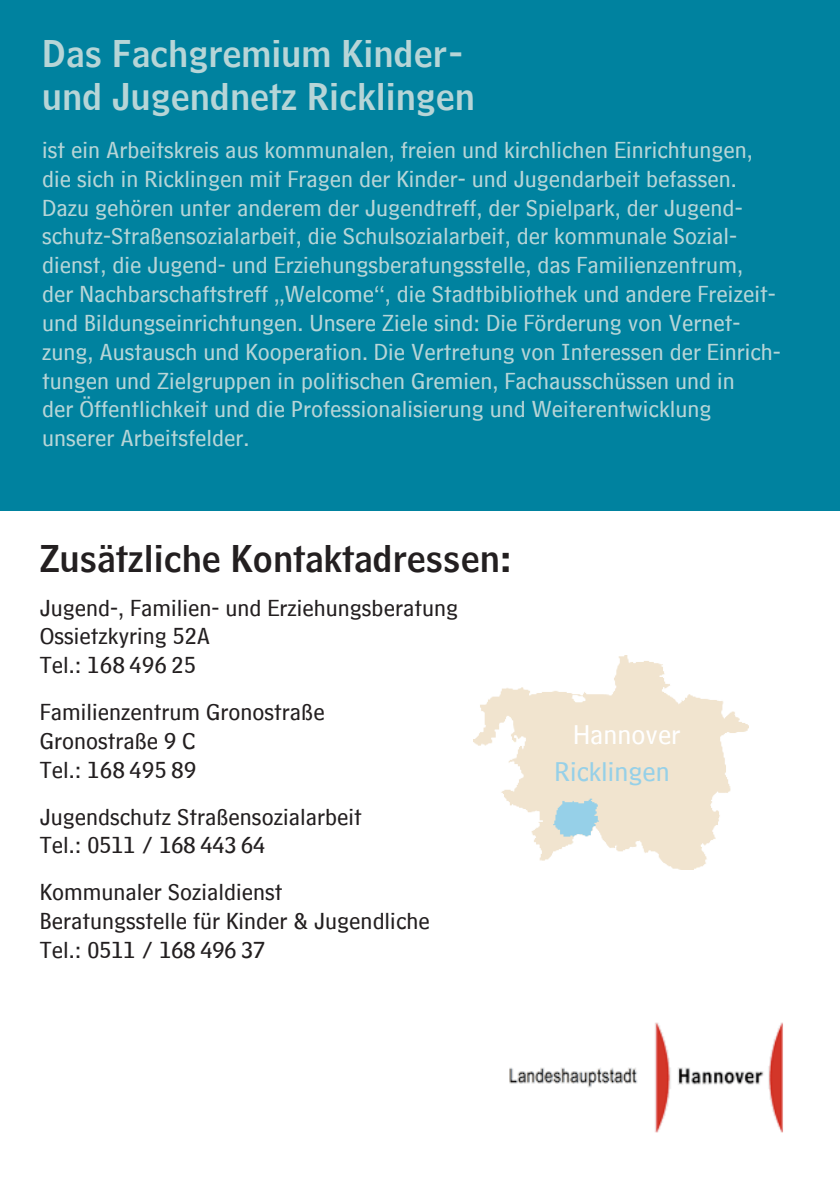
<style>
.page{position:relative;width:840px;height:1191px;background:#fff}
.page>*{position:absolute;margin:0;border:0;box-sizing:border-box;transform-origin:0 0}
.t1{font:36px "HM Headline";color:#b7d5d7}
.t2{font:36px "HM Headline";color:#231f20}
.t3{font:28px "HM Text";color:#96d0e8}
.t4{font:28px "HM Text";color:#fff}
.t5{font:24px/28.8px "HM Text";color:#b7d5d7}
.t6{font:24px "HM Text";color:#231f20}
.t7{font:24px "HM Text";letter-spacing:.025em;color:#231f20}
</style>
<div class="page">
<div style="left:0;top:0;width:839px;height:510px;background:#00829f"></div>
<img style="left:473px;top:655px;width:275px;height:214px">
<img style="left:509px;top:1022px;width:274px;height:111px">
<p class="t1" style="left:42px;top:23px;width:424px">Das Fachgremium Kinder-</p>
<p class="t1" style="left:42px;top:66px;width:434px">und Jugendnetz Ricklingen</p>
<p class="t5" style="left:42px;top:132px;width:711px">ist ein Arbeitskreis aus kommunalen, freien und kirchlichen Einrichtungen, die sich in Ricklingen mit Fragen der Kinder- und Jugendarbeit befassen.<br>Dazu gehören unter anderem der Jugendtreff, der Spielpark, der Jugend&shy;schutz-Straßensozialarbeit, die Schulsozialarbeit, der kommunale Sozial&shy;dienst, die Jugend- und Erziehungsberatungsstelle, das Familienzentrum,</p>
<p class="t5" style="left:42px;top:276px;width:739px">der Nachbarschaftstreff „Welcome“, die Stadtbibliothek und andere Freizeit&shy;und Bildungseinrichtungen. Unsere Ziele sind: Die Förderung von Vernet&shy;zung, Austausch und Kooperation. Die Vertretung von Interessen der Einrich&shy;tungen und Zielgruppen in politischen Gremien, Fachausschüssen und in</p>
<p class="t5" style="left:42px;top:391px;width:670px">der Öffentlichkeit und die Professionalisierung und Weiterentwicklung</p>
<p class="t5" style="left:42px;top:420px;width:209px">unserer Arbeitsfelder.</p>
<p class="t2" style="left:40px;top:527px;width:473px">Zusätzliche Kontaktadressen:</p>
<p class="t6" style="left:40px;top:586px;width:419px">Jugend-, Familien- und Erziehungsberatung</p>
<p class="t6" style="left:40px;top:615px;width:172px">Ossietzkyring 52A</p>
<p class="t7" style="left:40px;top:644px;width:158px">Tel.: 168 496 25</p>
<p class="t6" style="left:40px;top:690px;width:286px">Familienzentrum Gronostraße</p>
<p class="t6" style="left:40px;top:719px;width:157px">Gronostraße 9 C</p>
<p class="t7" style="left:40px;top:748px;width:158px">Tel.: 168 495 89</p>
<p class="t6" style="left:40px;top:795px;width:323px">Jugendschutz Straßensozialarbeit</p>
<p class="t6" style="left:40px;top:824px;width:227px">Tel.: 0511 / 168 443 64</p>
<p class="t6" style="left:40px;top:870px;width:244px">Kommunaler Sozialdienst</p>
<p class="t6" style="left:40px;top:899px;width:391px">Beratungsstelle für Kinder &amp; Jugendliche</p>
<p class="t6" style="left:40px;top:928px;width:227px">Tel.: 0511 / 168 496 37</p>
<p class="t4" style="left:573px;top:710px;width:109px">Hannover</p>
<p class="t3" style="left:554px;top:747px;width:117px">Ricklingen</p>
</div>
